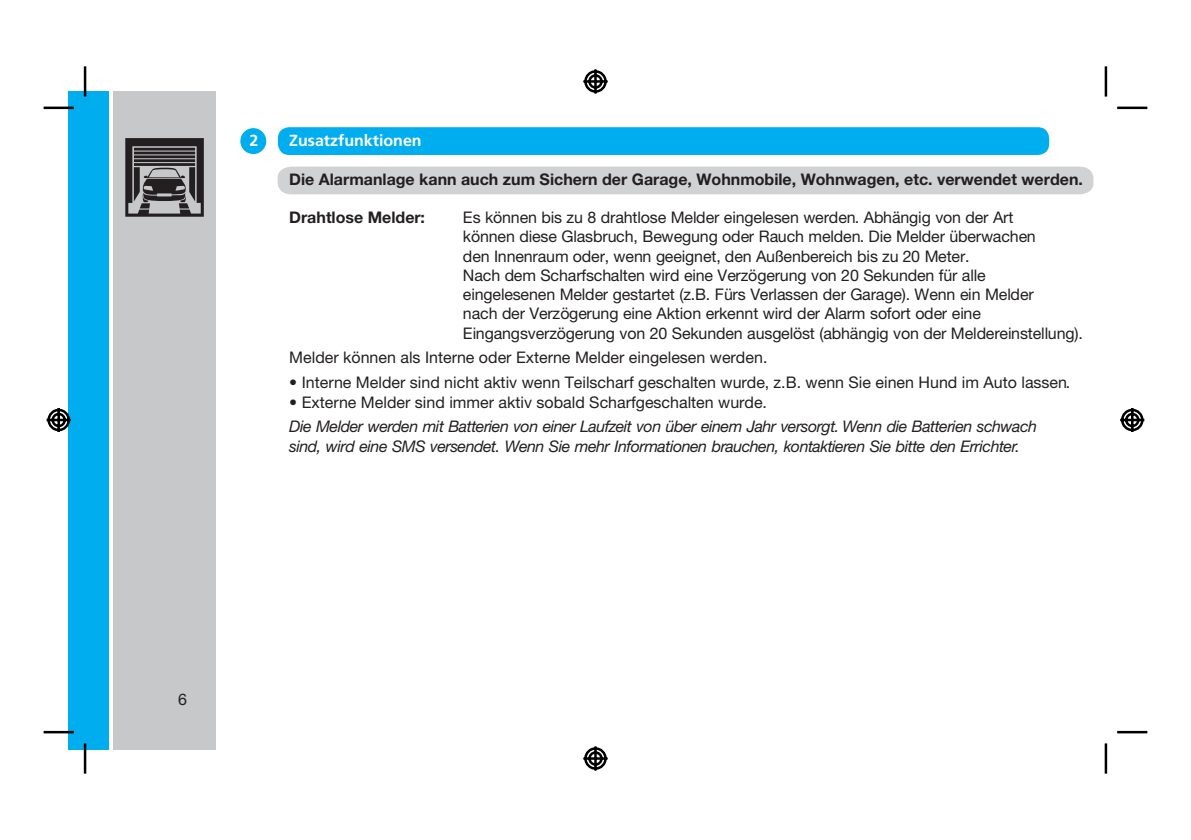
<style>
.page{position:relative;width:1191px;height:840px;background:#fff}
.page>*{position:absolute;margin:0;border:0;box-sizing:border-box;transform-origin:0 0}
.t1{font:16px/19.2px "Helvetica Neue CE";color:#231f20}
.t2{font:italic 16px/19.2px "Helvetica Neue CE";letter-spacing:-.03em;color:#231f20}
.t3{font:700 16px "Helvetica Neue CE";color:#231f20}
.t4{font:300 16px "Frutiger CE";color:#fff}
</style>
<div class="page">
<div style="left:278px;top:127px;width:771px;height:28px;background:#00aeef;border-radius:11px"></div>
<div style="left:239px;top:127px;width:28px;height:28px;background:#00aeef;border-radius:50%"></div>
<div style="left:239px;top:126px;width:29px;height:30px;border:1px solid #fff;border-radius:50%"></div>
<div style="left:278px;top:166px;width:815px;height:28px;background:#d1d2d4"></div>
<div style="left:113px;top:91px;width:102px;height:657px;background:#c7c8ca"></div>
<svg style="left:125px;top:138px;width:79px;height:78px"></svg>
<div style="left:68px;top:91px;width:41px;height:657px;background:#00aeef"></div>
<hr style="left:44px;top:106px;width:30px;height:3px;background:#000">
<hr style="left:1117px;top:106px;width:30px;height:3px;background:#000">
<hr style="left:44px;top:730px;width:30px;height:3px;background:#000">
<hr style="left:1117px;top:730px;width:30px;height:3px;background:#000">
<hr style="left:84px;top:66px;width:2px;height:30px;background:#000">
<hr style="left:84px;top:743px;width:2px;height:30px;background:#000">
<hr style="left:1104px;top:66px;width:3px;height:30px;background:#000">
<hr style="left:1104px;top:743px;width:3px;height:30px;background:#000">
<svg style="left:583px;top:69px;width:25px;height:25px"></svg>
<svg style="left:583px;top:746px;width:25px;height:25px"></svg>
<svg style="left:46px;top:408px;width:25px;height:24px"></svg>
<svg style="left:1120px;top:408px;width:25px;height:24px"></svg>
<p class="t4" style="left:249px;top:134px;width:10px">2</p>
<p class="t4" style="left:289px;top:134px;width:134px">Zusatzfunktionen</p>
<p class="t3" style="left:289px;top:173px;width:795px">Die Alarmanlage kann auch zum Sichern der Garage, Wohnmobile, Wohnwagen, etc. verwendet werden.</p>
<p class="t3" style="left:289px;top:212px;width:137px">Drahtlose Melder:</p>
<p class="t1" style="left:463px;top:209px;width:621px">Es können bis zu 8 drahtlose Melder eingelesen werden. Abhängig von der Art<br>können diese Glasbruch, Bewegung oder Rauch melden. Die Melder überwachen<br>den Innenraum oder, wenn geeignet, den Außenbereich bis zu 20 Meter.<br>Nach dem Scharfschalten wird eine Verzögerung von 20 Sekunden für alle<br>eingelesenen Melder gestartet (z.B. Fürs Verlassen der Garage). Wenn ein Melder<br>nach der Verzögerung eine Aktion erkennt wird der Alarm sofort oder eine Eingangsverzögerung von 20 Sekunden ausgelöst (abhängig von der Meldereinstellung).</p>
<p class="t1" style="left:289px;top:349px;width:480px">Melder können als Interne oder Externe Melder eingelesen werden.</p>
<p class="t1" style="left:289px;top:374px;width:782px">• Interne Melder sind nicht aktiv wenn Teilscharf geschalten wurde, z.B. wenn Sie einen Hund im Auto lassen.</p>
<p class="t1" style="left:289px;top:393px;width:479px">• Externe Melder sind immer aktiv sobald Scharfgeschalten wurde.</p>
<p class="t2" style="left:289px;top:418px;width:749px">Die Melder werden mit Batterien von einer Laufzeit von über einem Jahr versorgt. Wenn die Batterien schwach sind, wird eine SMS versendet. Wenn Sie mehr Informationen brauchen, kontaktieren Sie bitte den Errichter.</p>
<p class="t1" style="left:178px;top:691px;width:10px">6</p>
</div>
